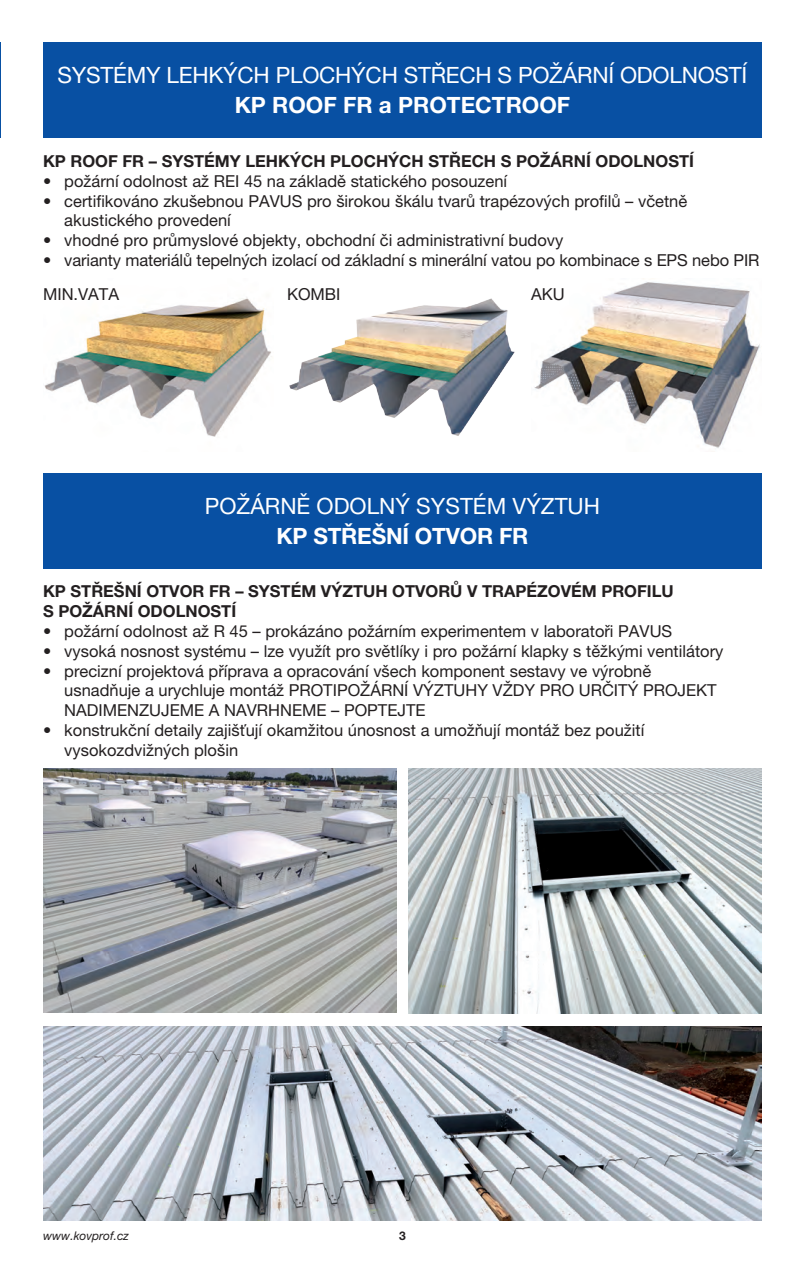
<style>
.page{position:relative;width:804px;height:1263px;background:#fff}
.page>*{position:absolute;margin:0;border:0;box-sizing:border-box;transform-origin:0 0}
.t1{font:22.5px "Helvetica Neue LT Pro";letter-spacing:-.01em;color:#fff}
.t2{font:700 22.5px "Helvetica Neue LT Pro";color:#fff}
.t3{font:16.5px/19.8px "Helvetica Neue LT Pro";color:#231f20}
.t4{font:700 16.5px/19.8px "Helvetica Neue LT Pro";color:#231f20}
.t5{font:italic 12px "Helvetica Neue LT Pro";color:#231f20}
.t6{font:700 12px "Helvetica Neue LT Pro";color:#231f20}
</style>
<div class="page">
<hr style="left:0;top:43px;width:1px;height:95px;background:#0850a3">
<div style="left:43px;top:43px;width:719px;height:95px;background:#0850a3"></div>
<img style="left:534px;top:282px;width:226px;height:166px">
<img style="left:44px;top:297px;width:228px;height:140px">
<img style="left:289px;top:298px;width:226px;height:138px">
<img style="left:43px;top:768px;width:353px;height:245px">
<img style="left:409px;top:768px;width:353px;height:245px">
<div style="left:43px;top:473px;width:719px;height:96px;background:#0850a3"></div>
<img style="left:43px;top:1026px;width:719px;height:194px">
<h1 class="t1" style="left:57px;top:62px;width:691px">SYSTÉMY LEHKÝCH PLOCHÝCH STŘECH S POŽÁRNÍ ODOLNOSTÍ</h1>
<h1 class="t2" style="left:235px;top:91px;width:337px">KP ROOF FR a PROTECTROOF</h1>
<p class="t4" style="left:43px;top:151px;width:652px">KP ROOF FR – SYSTÉMY LEHKÝCH PLOCHÝCH STŘECH S POŽÁRNÍ ODOLNOSTÍ</p>
<p class="t3" style="left:43px;top:171px;width:465px">• požární odolnost až REI 45 na základě statického posouzení</p>
<p class="t3" style="left:64px;top:190px;width:624px;text-indent:-21px">• certifikováno zkušebnou PAVUS pro širokou škálu tvarů trapézových profilů – včetně akustického provedení</p>
<p class="t3" style="left:43px;top:230px;width:522px">• vhodné pro průmyslové objekty, obchodní či administrativní budovy</p>
<p class="t3" style="left:43px;top:250px;width:718px">• varianty materiálů tepelných izolací od základní s minerální vatou po kombinace s EPS nebo PIR</p>
<p class="t3" style="left:43px;top:284px;width:78px">MIN.VATA</p>
<p class="t3" style="left:287px;top:284px;width:55px">KOMBI</p>
<p class="t3" style="left:531px;top:284px;width:35px">AKU</p>
<h1 class="t1" style="left:205px;top:492px;width:397px">POŽÁRNĚ ODOLNÝ SYSTÉM VÝZTUH</h1>
<h1 class="t2" style="left:276px;top:522px;width:253px">KP STŘEŠNÍ OTVOR FR</h1>
<p class="t4" style="left:43px;top:581px;width:632px">KP STŘEŠNÍ OTVOR FR – SYSTÉM VÝZTUH OTVORŮ V TRAPÉZOVÉM PROFILU<br>S POŽÁRNÍ ODOLNOSTÍ</p>
<p class="t3" style="left:43px;top:621px;width:631px">• požární odolnost až R 45 – prokázáno požárním experimentem v laboratoři PAVUS</p>
<p class="t3" style="left:43px;top:641px;width:682px">• vysoká nosnost systému – lze využít pro světlíky i pro požární klapky s těžkými ventilátory</p>
<p class="t3" style="left:64px;top:661px;width:654px;text-indent:-21px">• precizní projektová příprava a opracování všech komponent sestavy ve výrobně usnadňuje a urychluje montáž PROTIPOŽÁRNÍ VÝZTUHY VŽDY PRO URČITÝ PROJEKT<br>NADIMENZUJEME A NAVRHNEME – POPTEJTE</p>
<p class="t3" style="left:64px;top:720px;width:581px;text-indent:-21px">• konstrukční detaily zajišťují okamžitou únosnost a umožňují montáž bez použití vysokozdvižných plošin</p>
<p class="t5" style="left:43px;top:1228px;width:87px">www.kovprof.cz</p>
<p class="t6" style="left:399px;top:1228px;width:8px">3</p>
</div>
